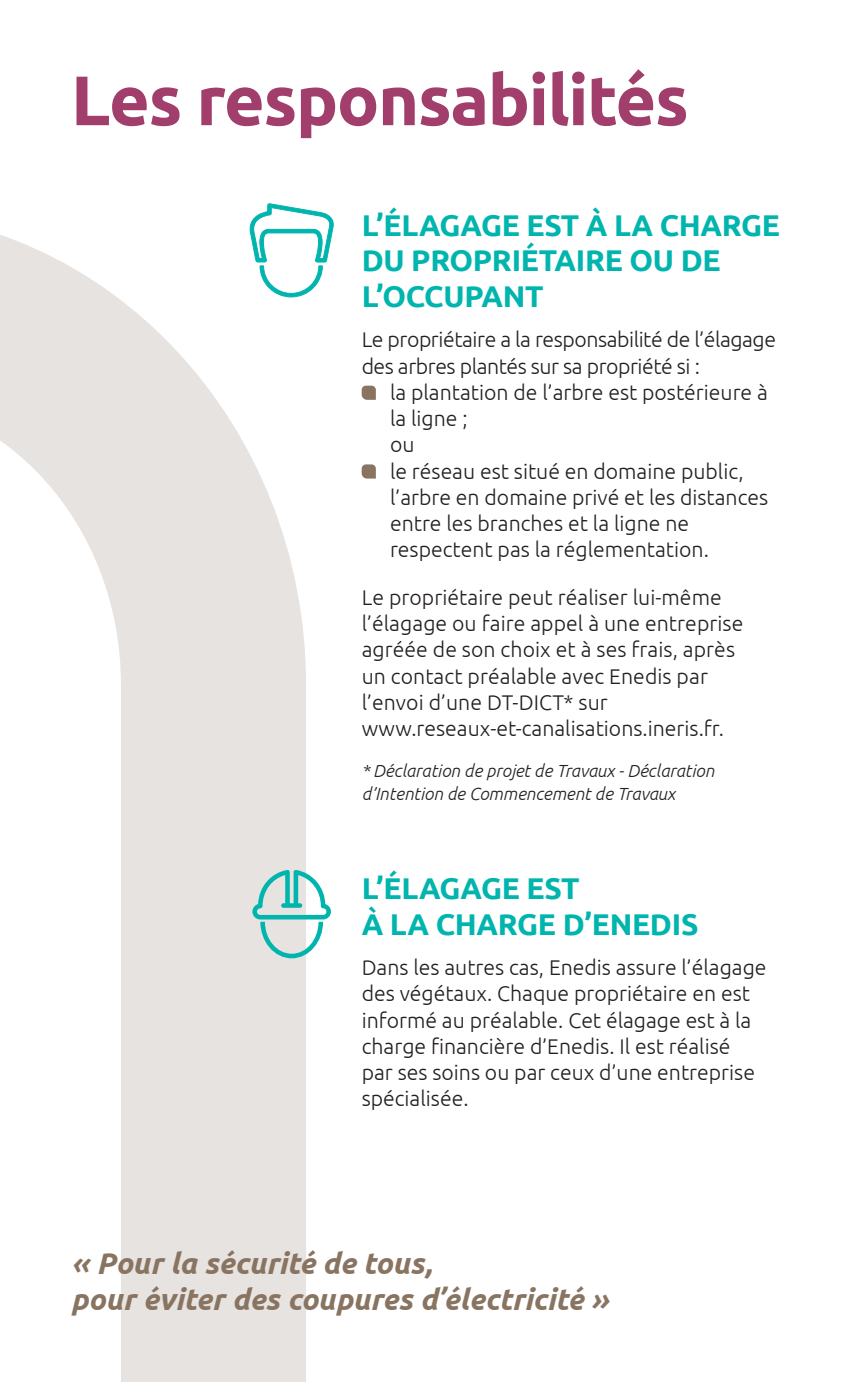
<style>
.page{position:relative;width:851px;height:1382px;background:#fff}
.page>*{position:absolute;margin:0;border:0;box-sizing:border-box;transform-origin:0 0}
.textes_1{font:700 70px "Ubuntu";letter-spacing:-.02em;color:#a13e6b}
.textes_1-2{font:700 30px/35.5px "Ubuntu";letter-spacing:-.01em;color:#00b5ae}
.t1{font:italic 700 30px "Ubuntu";color:#887461}
.textes_1-3{font:300 21.25px/26.2px "Ubuntu";color:#231f20}
.textes_1-4{font:300 21.25px/26.2px "Ubuntu";letter-spacing:-.02em;color:#231f20}
.textes_1-5{font:italic 300 17.5px/22.5px "Ubuntu";color:#231f20}
</style>
<div class="page">
<svg style="left:361px;top:386px;width:15px;height:14px"></svg>
<svg style="left:361px;top:464px;width:15px;height:15px"></svg>
<svg style="left:0;top:235px;width:306px;height:1147px"></svg>
<svg style="left:252px;top:870px;width:79px;height:88px"></svg>
<svg style="left:249px;top:203px;width:85px;height:95px"></svg>
<p class="textes_1" style="left:71px;top:58px;width:619px">Les responsabilités</p>
<p class="textes_1-2" style="left:361px;top:207px;width:420px">L’ÉLAGAGE EST À LA CHARGE<br>DU PROPRIÉTAIRE OU DE<br>L’OCCUPANT</p>
<p class="textes_1-4" style="left:361px;top:326px;width:416px">Le propriétaire a la responsabilité de l’élagage des arbres plantés sur sa propriété si :</p>
<p class="textes_1-3" style="left:390px;top:379px;width:379px">la plantation de l’arbre est postérieure à la ligne ;</p>
<p class="textes_1-3" style="left:390px;top:431px;width:26px">ou</p>
<p class="textes_1-3" style="left:390px;top:457px;width:379px">le réseau est situé en domaine public, l’arbre en domaine privé et les distances entre les branches et la ligne ne respectent pas la réglementation.</p>
<p class="textes_1-3" style="left:361px;top:584px;width:383px">Le propriétaire peut réaliser lui-même l’élagage ou faire appel à une entreprise agréée de son choix et à ses frais, après</p>
<p class="textes_1-3" style="left:361px;top:662px;width:348px">un contact préalable avec Enedis par</p>
<p class="textes_1-3" style="left:361px;top:689px;width:248px">l’envoi d’une DT-DICT* sur</p>
<p class="textes_1-3" style="left:361px;top:715px;width:364px">www.reseaux-et-canalisations.ineris.fr.</p>
<p class="textes_1-5" style="left:361px;top:759px;width:354px">* Déclaration de projet de Travaux - Déclaration d’Intention de Commencement de Travaux</p>
<p class="textes_1-2" style="left:361px;top:870px;width:219px">L’ÉLAGAGE EST</p>
<p class="textes_1-2" style="left:361px;top:906px;width:338px">À LA CHARGE D’ENEDIS</p>
<p class="textes_1-3" style="left:361px;top:954px;width:406px">Dans les autres cas, Enedis assure l’élagage des végétaux. Chaque propriétaire en est informé au préalable. Cet élagage est à la charge financière d’Enedis. Il est réalisé par ses soins ou par ceux d’une entreprise spécialisée.</p>
<p class="t1" style="left:71px;top:1245px;width:363px">« Pour la sécurité de tous,</p>
<p class="t1" style="left:71px;top:1281px;width:539px">pour éviter des coupures d’électricité »</p>
</div>
